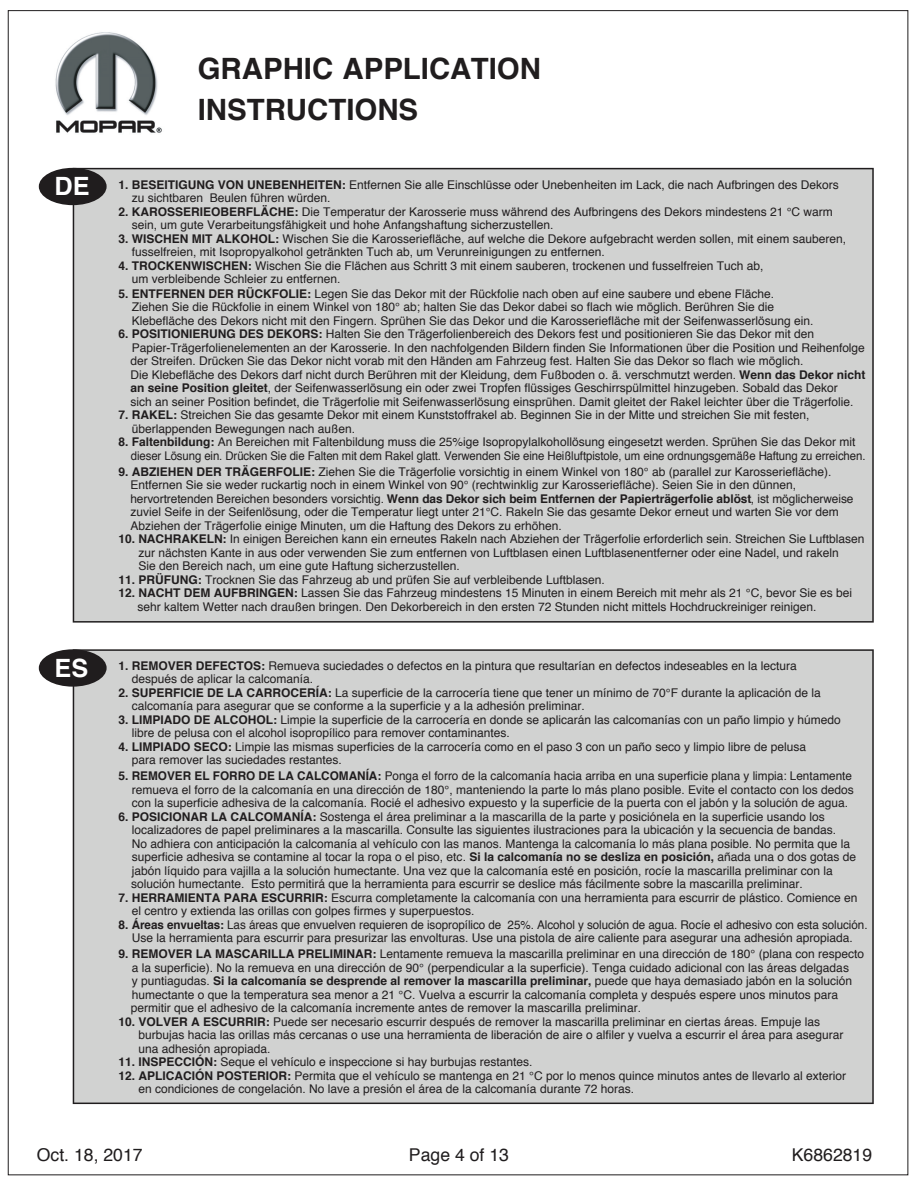
<style>
.page{position:relative;width:918px;height:1188px;background:#fff}
.page>*{position:absolute;margin:0;border:0;box-sizing:border-box;transform-origin:0 0}
.t1{font:700 29.4px/41.1px "Helvetica";color:#201d1e}
.t2{font:700 25.2px "Helvetica";color:#fff}
.t3{font:17.7px "Helvetica";color:#201d1e}
.t4{font:12px/13.5px "Helvetica";color:#201d1e}
.s1{font-weight:700}
</style>
<div class="page">
<img style="left:55px;top:32px;width:107px;height:101px">
<div style="left:73px;top:168px;width:801px;height:455px;background:#d1d2d1"></div>
<div style="left:39px;top:168px;width:68px;height:37px;background:#201d1e;border-radius:50%"></div>
<div style="left:73px;top:649px;width:801px;height:455px;background:#d1d2d1"></div>
<div style="left:39px;top:649px;width:68px;height:38px;background:#201d1e;border-radius:50%"></div>
<h2 class="t2" style="left:55px;top:166px;width:37px">DE</h2>
<h2 class="t2" style="left:55px;top:648px;width:35px">ES</h2>
<h1 class="t1" style="left:198px;top:48px;width:345px">GRAPHIC APPLICATION<br>INSTRUCTIONS</h1>
<p class="t4" style="left:132px;top:178px;width:708px;text-indent:-13px"><span class="s1">1. BESEITIGUNG VON UNEBENHEITEN:</span> Entfernen Sie alle Einschlüsse oder Unebenheiten im Lack, die nach Aufbringen des Dekors zu sichtbaren Beulen führen würden.</p>
<p class="t4" style="left:132px;top:205px;width:703px;text-indent:-13px"><span class="s1">2. KAROSSERIEOBERFLÄCHE:</span> Die Temperatur der Karosserie muss während des Aufbringens des Dekors mindestens 21 °C warm sein, um gute Verarbeitungsfähigkeit und hohe Anfangshaftung sicherzustellen.</p>
<p class="t4" style="left:132px;top:232px;width:716px;text-indent:-13px"><span class="s1">3. WISCHEN MIT ALKOHOL:</span> Wischen Sie die Karosseriefläche, auf welche die Dekore aufgebracht werden sollen, mit einem sauberen, fusselfreien, mit Isopropyalkohol getränkten Tuch ab, um Verunreinigungen zu entfernen.</p>
<p class="t4" style="left:132px;top:259px;width:633px;text-indent:-13px"><span class="s1">4. TROCKENWISCHEN:</span> Wischen Sie die Flächen aus Schritt 3 mit einem sauberen, trockenen und fusselfreien Tuch ab, um verbleibende Schleier zu entfernen.</p>
<p class="t4" style="left:132px;top:287px;width:683px;text-indent:-13px"><span class="s1">5. ENTFERNEN DER RÜCKFOLIE:</span> Legen Sie das Dekor mit der Rückfolie nach oben auf eine saubere und ebene Fläche.<br>Ziehen Sie die Rückfolie in einem Winkel von 180° ab; halten Sie das Dekor dabei so flach wie möglich. Berühren Sie die<br>Klebefläche des Dekors nicht mit den Fingern. Sprühen Sie das Dekor und die Karosseriefläche mit der Seifenwasserlösung ein.</p>
<p class="t4" style="left:130px;top:327px;width:736px;text-indent:-12px"><span class="s1">6. POSITIONIERUNG DES DEKORS:</span> Halten Sie den Trägerfolienbereich des Dekors fest und positionieren Sie das Dekor mit den Papier-Trägerfolienelementen an der Karosserie. In den nachfolgenden Bildern finden Sie Informationen über die Position und Reihenfolge der Streifen. Drücken Sie das Dekor nicht vorab mit den Händen am Fahrzeug fest. Halten Sie das Dekor so flach wie möglich.<br>Die Klebefläche des Dekors darf nicht durch Berühren mit der Kleidung, dem Fußboden o. ä. verschmutzt werden. <span class="s1">Wenn das Dekor nicht an seine Position gleitet</span>, der Seifenwasserlösung ein oder zwei Tropfen flüssiges Geschirrspülmittel hinzugeben. Sobald das Dekor<br>sich an seiner Position befindet, die Trägerfolie mit Seifenwasserlösung einsprühen. Damit gleitet der Rakel leichter über die Trägerfolie.</p>
<p class="t4" style="left:132px;top:408px;width:679px;text-indent:-13px"><span class="s1">7. RAKEL:</span> Streichen Sie das gesamte Dekor mit einem Kunststoffrakel ab. Beginnen Sie in der Mitte und streichen Sie mit festen, überlappenden Bewegungen nach außen.</p>
<p class="t4" style="left:131px;top:435px;width:736px;text-indent:-12px"><span class="s1">8. Faltenbildung:</span> An Bereichen mit Faltenbildung muss die 25%ige Isopropylalkohollösung eingesetzt werden. Sprühen Sie das Dekor mit dieser Lösung ein. Drücken Sie die Falten mit dem Rakel glatt. Verwenden Sie eine Heißluftpistole, um eine ordnungsgemäße Haftung zu erreichen.</p>
<p class="t4" style="left:130px;top:465px;width:725px;text-indent:-12px"><span class="s1">9. ABZIEHEN DER TRÄGERFOLIE:</span> Ziehen Sie die Trägerfolie vorsichtig in einem Winkel von 180° ab (parallel zur Karosseriefläche).<br>Entfernen Sie sie weder ruckartig noch in einem Winkel von 90° (rechtwinklig zur Karosseriefläche). Seien Sie in den dünnen, hervortretenden Bereichen besonders vorsichtig. <span class="s1">Wenn das Dekor sich beim Entfernen der Papierträgerfolie ablöst</span>, ist möglicherweise zuviel Seife in der Seifenlösung, oder die Temperatur liegt unter 21°C. Rakeln Sie das gesamte Dekor erneut und warten Sie vor dem Abziehen der Trägerfolie einige Minuten, um die Haftung des Dekors zu erhöhen.</p>
<p class="t4" style="left:138px;top:532px;width:727px;text-indent:-20px"><span class="s1">10. NACHRAKELN:</span> In einigen Bereichen kann ein erneutes Rakeln nach Abziehen der Trägerfolie erforderlich sein. Streichen Sie Luftblasen zur nächsten Kante in aus oder verwenden Sie zum entfernen von Luftblasen einen Luftblasenentferner oder eine Nadel, und rakeln<br>Sie den Bereich nach, um eine gute Haftung sicherzustellen.</p>
<p class="t4" style="left:118px;top:573px;width:488px"><span class="s1">11. PRÜFUNG:</span> Trocknen Sie das Fahrzeug ab und prüfen Sie auf verbleibende Luftblasen.</p>
<p class="t4" style="left:137px;top:586px;width:716px;text-indent:-19px"><span class="s1">12. NACHT DEM AUFBRINGEN:</span> Lassen Sie das Fahrzeug mindestens 15 Minuten in einem Bereich mit mehr als 21 °C, bevor Sie es bei sehr kaltem Wetter nach draußen bringen. Den Dekorbereich in den ersten 72 Stunden nicht mittels Hochdruckreiniger reinigen.</p>
<p class="t4" style="left:132px;top:659px;width:667px;text-indent:-13px"><span class="s1">1. REMOVER DEFECTOS:</span> Remueva suciedades o defectos en la pintura que resultarían en defectos indeseables en la lectura después de aplicar la calcomanía.</p>
<p class="t4" style="left:132px;top:686px;width:691px;text-indent:-13px"><span class="s1">2. SUPERFICIE DE LA CARROCERÍA:</span> La superficie de la carrocería tiene que tener un mínimo de 70°F durante la aplicación de la calcomanía para asegurar que se conforme a la superficie y a la adhesión preliminar.</p>
<p class="t4" style="left:132px;top:713px;width:710px;text-indent:-13px"><span class="s1">3. LIMPIADO DE ALCOHOL:</span> Limpie la superficie de la carrocería en donde se aplicarán las calcomanías con un paño limpio y húmedo libre de pelusa con el alcohol isopropílico para remover contaminantes.</p>
<p class="t4" style="left:132px;top:740px;width:676px;text-indent:-13px"><span class="s1">4. LIMPIADO SECO:</span> Limpie las mismas superficies de la carrocería como en el paso 3 con un paño seco y limpio libre de pelusa para remover las suciedades restantes.</p>
<p class="t4" style="left:132px;top:770px;width:723px;text-indent:-13px"><span class="s1">5. REMOVER EL FORRO DE LA CALCOMANÍA:</span> Ponga el forro de la calcomanía hacia arriba en una superficie plana y limpia: Lentamente remueva el forro de la calcomanía en una dirección de 180°, manteniendo la parte lo más plano posible. Evite el contacto con los dedos con la superficie adhesiva de la calcomanía. Rocié el adhesivo expuesto y la superficie de la puerta con el jabón y la solución de agua.</p>
<p class="t4" style="left:131px;top:810px;width:727px;text-indent:-13px"><span class="s1">6. POSICIONAR LA CALCOMANÍA:</span> Sostenga el área preliminar a la mascarilla de la parte y posiciónela en la superficie usando los localizadores de papel preliminares a la mascarilla. Consulte las siguientes ilustraciones para la ubicación y la secuencia de bandas.<br>No adhiera con anticipación la calcomanía al vehículo con las manos. Mantenga la calcomanía lo más plana posible. No permita que la superficie adhesiva se contamine al tocar la ropa o el piso, etc. <span class="s1">Si la calcomanía no se desliza en posición,</span> añada una o dos gotas de jabón líquido para vajilla a la solución humectante. Una vez que la calcomanía esté en posición, rocíe la mascarilla preliminar con la solución humectante. Esto permitirá que la herramienta para escurrir se deslice más fácilmente sobre la mascarilla preliminar.</p>
<p class="t4" style="left:132px;top:891px;width:727px;text-indent:-13px"><span class="s1">7. HERRAMIENTA PARA ESCURRIR:</span> Escurra completamente la calcomanía con una herramienta para escurrir de plástico. Comience en el centro y extienda las orillas con golpes firmes y superpuestos.</p>
<p class="t4" style="left:118px;top:918px;width:751px;text-align:center"><span class="s1">8. Áreas envueltas:</span> Las áreas que envuelven requieren de isopropílico de 25%. Alcohol y solución de agua. Rocíe el adhesivo con esta solución.<br>Use la herramienta para escurrir para presurizar las envolturas. Use una pistola de aire caliente para asegurar una adhesión apropiada.</p>
<p class="t4" style="left:131px;top:948px;width:735px;text-indent:-12px"><span class="s1">9. REMOVER LA MASCARILLA PRELIMINAR:</span> Lentamente remueva la mascarilla preliminar en una dirección de 180° (plana con respecto a la superficie). No la remueva en una dirección de 90° (perpendicular a la superficie). Tenga cuidado adicional con las áreas delgadas<br>y puntiagudas. <span class="s1">Si la calcomanía se desprende al remover la mascarilla preliminar,</span> puede que haya demasiado jabón en la solución humectante o que la temperatura sea menor a 21 °C. Vuelva a escurrir la calcomanía completa y después espere unos minutos para permitir que el adhesivo de la calcomanía incremente antes de remover la mascarilla preliminar.</p>
<p class="t4" style="left:138px;top:1015px;width:707px;text-indent:-20px"><span class="s1">10. VOLVER A ESCURRIR:</span> Puede ser necesario escurrir después de remover la mascarilla preliminar en ciertas áreas. Empuje las burbujas hacia las orillas más cercanas o use una herramienta de liberación de aire o alfiler y vuelva a escurrir el área para asegurar una adhesión apropiada.</p>
<p class="t4" style="left:118px;top:1056px;width:416px"><span class="s1">11. INSPECCIÓN:</span> Seque el vehículo e inspeccione si hay burbujas restantes.</p>
<p class="t4" style="left:138px;top:1069px;width:709px;text-indent:-20px"><span class="s1">12. APLICACIÓN POSTERIOR:</span> Permita que el vehículo se mantenga en 21 °C por lo menos quince minutos antes de llevarlo al exterior en condiciones de congelación. No lave a presión el área de la calcomanía durante 72 horas.</p>
<h3 class="t3" style="left:37px;top:1142px;width:107px">Oct. 18, 2017</h3>
<h3 class="t3" style="left:409px;top:1141px;width:102px">Page 4 of 13</h3>
<h3 class="t3" style="left:792px;top:1141px;width:82px">K6862819</h3>
</div>
